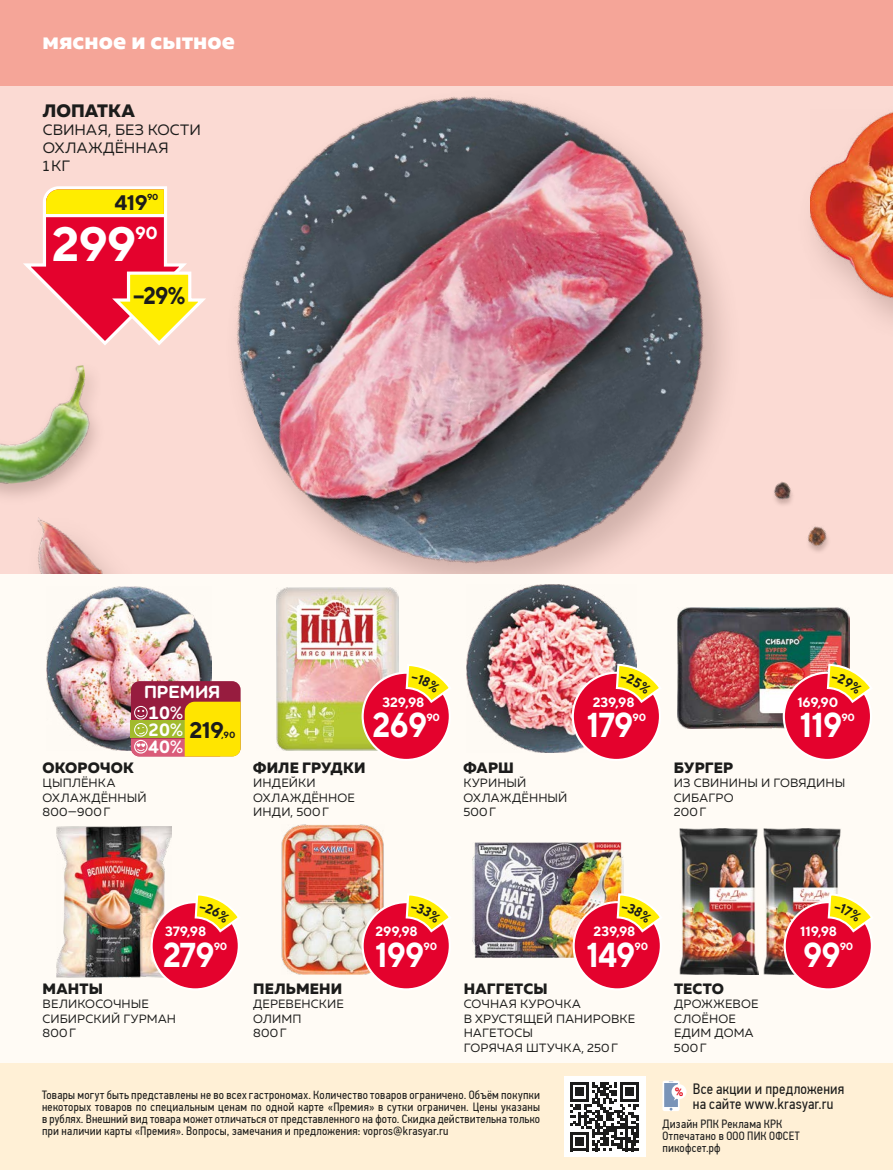
<style>
.page{position:relative;width:893px;height:1170px;background:#fff}
.page>*{position:absolute;margin:0;border:0;box-sizing:border-box;transform-origin:0 0}
.t1{font:700 48px "TT Norms";color:#fff}
.t2{font:700 34.5px "TT Norms";letter-spacing:-.025em;color:#fff;scale:.9 1}
.t3{font:800 24px "Muller";letter-spacing:.005em;color:#fff}
.t4{font:700 24px "TT Norms";color:#1c1c1b;scale:.9 1}
.t5{font:700 22.5px "TT Norms";color:#1c1c1b}
.t6{font:700 21px "TT Norms";color:#1c1c1b}
.t7{font:700 18.3px/16.8px "Houschka Rounded";color:#fff;text-align:justify}
.t8{font:800 18px "Muller";color:#1c1c1b}
.t9{font:700 18px "Houschka Rounded";color:#fff}
.t10{font:700 17.55px "TT Norms";color:#fff}
.t11{font:800 15px "Muller";letter-spacing:.01em;color:#1c1c1b}
.t12{font:15px/15px "PF Din Text Cond Pro";letter-spacing:.015em;color:#1c1c1b}
.t13{font:15px/18px "Muller";letter-spacing:.015em;color:#1c1c1b}
.t14{font:700 13.5px "TT Norms";letter-spacing:-.015em;color:#fff}
.t15{font:12px/12px "PF Din Text Cond Pro";letter-spacing:.02em;color:#1c1c1b;text-align:justify}
.t16{font:12px/14.4px "Muller";letter-spacing:.01em;color:#1c1c1b}
.t17{font:700 11.7px "Roboto";color:#e30413}
.t18{font:700 10.5px "TT Norms";letter-spacing:-.025em;color:#fff}
.t19{font:700 9px "TT Norms";color:#1c1c1b}
.t20{font:700 8.7px "TT Norms";color:#1c1c1b}
</style>
<div class="page">
<div style="left:0;top:85px;width:893px;height:489px;background:#fbdad3"></div>
<img style="left:37px;top:517px;width:74px;height:57px">
<img style="left:777px;top:481px;width:51px;height:71px">
<img style="left:165px;top:85px;width:612px;height:489px">
<img style="left:811px;top:111px;width:82px;height:188px">
<div style="left:0;top:360px;width:106px;height:145px;background:#6b4e48;opacity:.3"></div>
<img style="left:0;top:365px;width:95px;height:119px">
<div style="left:0;top:0;width:893px;height:85px;background:#f5a598"></div>
<div style="left:0;top:574px;width:893px;height:595px;background:#fffbf5"></div>
<svg style="left:23px;top:185px;width:187px;height:163px"></svg>
<hr style="left:45px;top:214px;width:120px;height:3px;background:#fff">
<img style="left:677px;top:607px;width:173px;height:121px">
<div style="left:784px;top:672px;width:87px;height:87px;background:#e4022d;border-radius:50%"></div>
<div style="left:783px;top:671px;width:89px;height:90px;border:2px solid #fff;border-radius:50%"></div>
<img style="left:57px;top:826px;width:115px;height:151px">
<div style="left:152px;top:902px;width:87px;height:87px;background:#e4022d;border-radius:50%"></div>
<img style="left:472px;top:842px;width:152px;height:115px">
<div style="left:574px;top:902px;width:87px;height:87px;background:#e4022d;border-radius:50%"></div>
<img style="left:46px;top:586px;width:166px;height:165px">
<div style="left:131px;top:681px;width:110px;height:75px;background:#971c3f;border-radius:9px"></div>
<svg style="left:131px;top:701px;width:110px;height:55px"></svg>
<img style="left:281px;top:824px;width:103px;height:150px">
<div style="left:363px;top:902px;width:87px;height:87px;background:#e4022d;border-radius:50%"></div>
<img style="left:276px;top:587px;width:122px;height:163px">
<img style="left:467px;top:584px;width:170px;height:168px">
<div style="left:363px;top:672px;width:87px;height:87px;background:#e4022d;border-radius:50%"></div>
<div style="left:573px;top:672px;width:87px;height:87px;background:#e4022d;border-radius:50%"></div>
<div style="left:572px;top:671px;width:89px;height:90px;border:2px solid #fff;border-radius:50%"></div>
<img style="left:679px;top:828px;width:79px;height:146px">
<img style="left:763px;top:828px;width:78px;height:146px">
<div style="left:785px;top:902px;width:87px;height:87px;background:#e4022d;border-radius:50%"></div>
<div style="left:0;top:1063px;width:893px;height:106px;background:#fff0d6"></div>
<svg style="left:662px;top:1080px;width:18px;height:30px"></svg>
<div style="left:664px;top:1082px;width:14px;height:24px;background:#7a94b8"></div>
<div style="left:671px;top:1084px;width:15px;height:15px;background:#fff;border-radius:50%"></div>
<div style="left:564px;top:1076px;width:81px;height:80px;background:#fff"></div>
<svg style="left:570px;top:1082px;width:69px;height:69px"></svg>
<svg style="left:826px;top:662px;width:46px;height:94px"></svg>
<svg style="left:193px;top:895px;width:46px;height:90px"></svg>
<svg style="left:615px;top:892px;width:46px;height:93px"></svg>
<svg style="left:404px;top:895px;width:46px;height:90px"></svg>
<svg style="left:404px;top:666px;width:46px;height:90px"></svg>
<svg style="left:615px;top:662px;width:46px;height:94px"></svg>
<svg style="left:826px;top:892px;width:46px;height:93px"></svg>
<h3 class="t3" style="left:43px;top:26px;width:194px">мясное и сытное</h3>
<h3 class="t8" style="left:43px;top:100px;width:94px">ЛОПАТКА</h3>
<p class="t13" style="left:43px;top:121px;width:160px">СВИНАЯ, БЕЗ КОСТИ<br>ОХЛАЖДЁННАЯ<br>1КГ</p>
<h3 class="t6" style="left:115px;top:189px;width:35px">419</h3>
<p class="t20" style="left:147px;top:192px;width:13px">90</p>
<h1 class="t1" style="left:52px;top:214px;width:86px">299</h1>
<h3 class="t10" style="left:135px;top:222px;width:24px">90</h3>
<h3 class="t4" style="left:133px;top:280px;width:60px">−29%</h3>
<h3 class="t9" style="left:144px;top:680px;width:78px">ПРЕМИЯ</h3>
<h3 class="t7" style="left:148px;top:705px;width:36px">10% 20% 40%</h3>
<h3 class="t5" style="left:189px;top:715px;width:36px">219</h3>
<p class="t19" style="left:222px;top:729px;width:15px">,90</p>
<p class="t11" style="left:43px;top:758px;width:93px">ОКОРОЧОК</p>
<p class="t16" style="left:43px;top:775px;width:106px">ЦЫПЛЁНКА<br>ОХЛАЖДЁННЫЙ<br>800—900Г</p>
<p class="t14" style="left:383px;top:693px;width:43px">329,98</p>
<h2 class="t2" style="left:372px;top:703px;width:62px">269</h2>
<p class="t18" style="left:426px;top:710px;width:15px">90</p>
<p class="t11" style="left:253px;top:758px;width:114px">ФИЛЕ ГРУДКИ</p>
<p class="t16" style="left:253px;top:775px;width:103px">ИНДЕЙКИ<br>ОХЛАЖДЁННОЕ<br>ИНДИ, 500Г</p>
<p class="t11" style="left:463px;top:758px;width:52px">ФАРШ</p>
<p class="t16" style="left:463px;top:775px;width:106px">КУРИНЫЙ<br>ОХЛАЖДЁННЫЙ<br>500Г</p>
<p class="t14" style="left:593px;top:693px;width:43px">239,98</p>
<h2 class="t2" style="left:587px;top:703px;width:53px">179</h2>
<p class="t18" style="left:632px;top:710px;width:15px">90</p>
<p class="t14" style="left:797px;top:693px;width:42px">169,90</p>
<h2 class="t2" style="left:800px;top:703px;width:49px">119</h2>
<p class="t18" style="left:841px;top:710px;width:15px">90</p>
<p class="t11" style="left:674px;top:758px;width:61px">БУРГЕР</p>
<p class="t16" style="left:674px;top:775px;width:173px">ИЗ СВИНИНЫ И ГОВЯДИНЫ<br>СИБАГРО<br>200Г</p>
<p class="t14" style="left:165px;top:922px;width:43px">379,98</p>
<p class="t14" style="left:375px;top:922px;width:44px">299,98</p>
<p class="t14" style="left:594px;top:922px;width:43px">239,98</p>
<p class="t14" style="left:800px;top:922px;width:38px">119,98</p>
<h2 class="t2" style="left:163px;top:932px;width:59px">279</h2>
<p class="t18" style="left:214px;top:939px;width:15px">90</p>
<h2 class="t2" style="left:375px;top:932px;width:56px">199</h2>
<p class="t18" style="left:424px;top:939px;width:15px">90</p>
<h2 class="t2" style="left:586px;top:932px;width:56px">149</h2>
<p class="t18" style="left:634px;top:939px;width:15px">90</p>
<h2 class="t2" style="left:803px;top:932px;width:43px">99</h2>
<p class="t18" style="left:840px;top:939px;width:15px">90</p>
<p class="t11" style="left:43px;top:979px;width:62px">МАНТЫ</p>
<p class="t16" style="left:43px;top:996px;width:135px">ВЕЛИКОСОЧНЫЕ<br>СИБИРСКИЙ ГУРМАН<br>800Г</p>
<p class="t11" style="left:253px;top:979px;width:90px">ПЕЛЬМЕНИ</p>
<p class="t16" style="left:253px;top:996px;width:92px">ДЕРЕВЕНСКИЕ<br>ОЛИМП<br>800Г</p>
<p class="t11" style="left:464px;top:979px;width:85px">НАГГЕТСЫ</p>
<p class="t16" style="left:464px;top:996px;width:173px">СОЧНАЯ КУРОЧКА<br>В ХРУСТЯЩЕЙ ПАНИРОВКЕ<br>НАГЕТОСЫ<br>ГОРЯЧАЯ ШТУЧКА, 250Г</p>
<p class="t11" style="left:674px;top:979px;width:52px">ТЕСТО</p>
<p class="t16" style="left:674px;top:996px;width:86px">ДРОЖЖЕВОЕ<br>СЛОЁНОЕ<br>ЕДИМ ДОМА<br>500Г</p>
<p class="t15" style="left:42px;top:1088px;width:499px">Товары могут быть представлены не во всех гастрономах. Количество товаров ограничено. Объём покупки некоторых товаров по специальным ценам по одной карте «Премия» в сутки ограничен. Цены указаны в рублях. Внешний вид товара может отличаться от представленного на фото. Скидка действительна только при наличии карты «Премия». Вопросы, замечания и предложения: vopros@krasyar.ru</p>
<p class="t12" style="left:693px;top:1080px;width:153px">Все акции и предложения на сайте www.krasyar.ru</p>
<p class="t17" style="left:675px;top:1083px;width:10px">%</p>
<p class="t15" style="left:662px;top:1117px;width:139px;text-align:left">Дизайн РПК Реклама КРК<br>Отпечатано в ООО ПИК ОФСЕТ пикофсет.рф</p>
</div>
